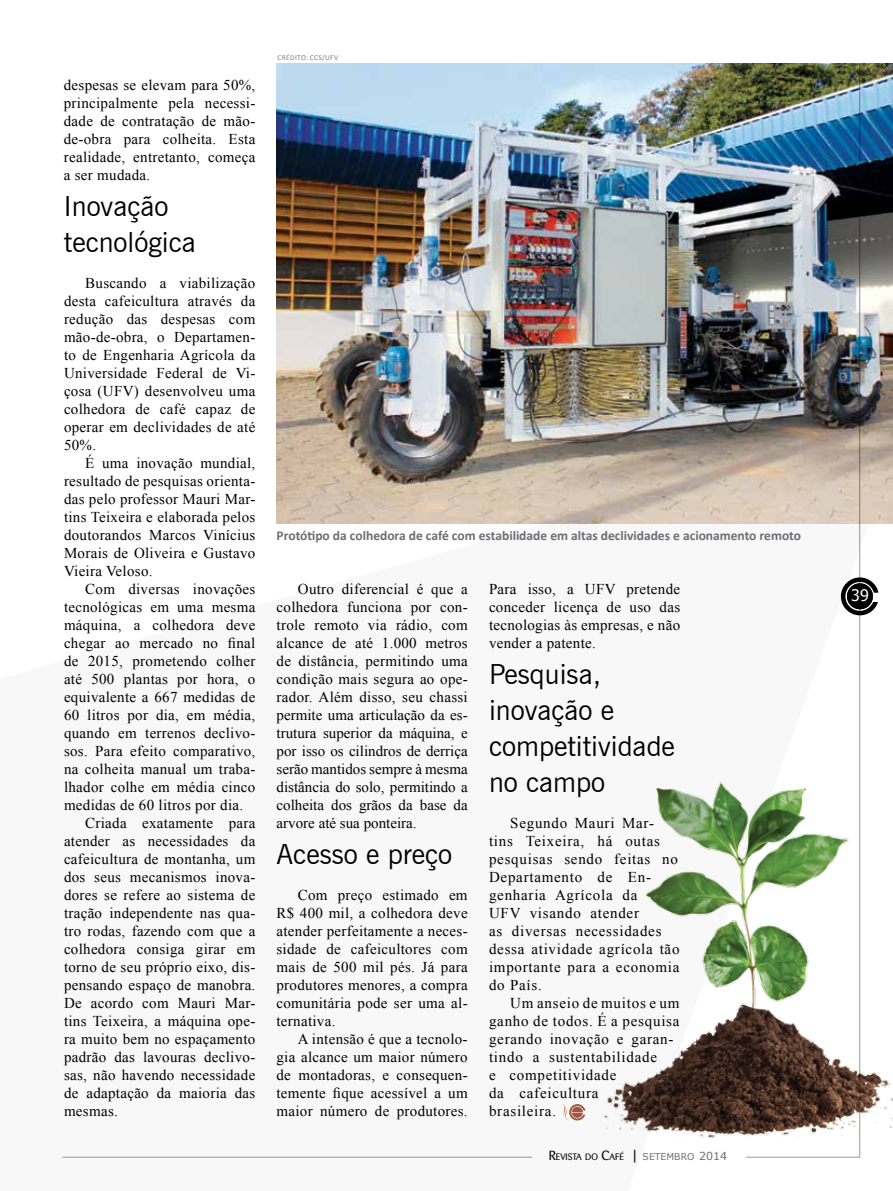
<style>
.page{position:relative;width:893px;height:1191px;background:#fff}
.page>*{position:absolute;margin:0;border:0;box-sizing:border-box;transform-origin:0 0}
.t1{font:27.75px/36px "News Gothic BT";color:#000}
.t2{font:15.9px "Tahoma";color:#fff}
.t3{font:15px/18px "Times New Roman";letter-spacing:.02em;color:#000;text-align:justify}
.t4{font:15px/18px "Times New Roman";letter-spacing:.05em;color:#000}
.t5{font:700 13.5px "Calibri";color:#6d6e71}
.t6{font:9.3px "Barmeno";color:#000}
.t7{font:7.5px "Calibri";letter-spacing:.04em;color:#808285}
.s1{font-size:13.2px}
.s2{font-family:"MS Reference Sans Serif";font-size:13.2px}
.s3{font-family:"MS Reference Sans Serif";color:#6d6e71}
.s4{font-family:"MS Reference Sans Serif";font-size:11.1px;color:#6d6e71}
</style>
<div class="page">
<img style="left:277px;top:63px;width:616px;height:461px">
<img style="left:604px;top:774px;width:289px;height:370px">
<svg style="left:841px;top:577px;width:37px;height:38px"></svg>
<hr style="left:859px;top:64px;width:1px;height:1093px;background:#000">
<hr style="left:746px;top:1157px;width:114px;height:1px;background:#000">
<hr style="left:62px;top:1157px;width:470px;height:1px;background:#000">
<svg style="left:562px;top:1103px;width:23px;height:17px"></svg>
<p class="t3" style="left:64px;top:76px;width:193px">despesas se elevam para 50%, principalmente pela necessi&shy;dade de contratação de mão&shy;de-obra para colheita. Esta realidade, entretanto, começa a ser mudada.</p>
<h1 class="t1" style="left:64px;top:188px;width:133px">Inovação tecnológica</h1>
<p class="t3" style="left:64px;top:274px;width:193px;text-indent:21px">Buscando a viabilização desta cafeicultura através da redução das despesas com mão-de-obra, o Departamen&shy;to de Engenharia Agrícola da Universidade Federal de Vi&shy;çosa (UFV) desenvolveu uma colhedora de café capaz de operar em declividades de até 50%.</p>
<p class="t3" style="left:64px;top:454px;width:193px;text-indent:21px">É uma inovação mundial, resultado de pesquisas orienta&shy;das pelo professor Mauri Mar&shy;tins Teixeira e elaborada pelos doutorandos Marcos Vinícius Morais de Oliveira e Gustavo Vieira Veloso.</p>
<p class="t3" style="left:85px;top:580px;width:172px">Com diversas inovações</p>
<p class="t3" style="left:64px;top:598px;width:193px">tecnológicas em uma mesma</p>
<p class="t3" style="left:64px;top:616px;width:193px">máquina, a colhedora deve</p>
<p class="t3" style="left:64px;top:634px;width:193px">chegar ao mercado no final</p>
<p class="t3" style="left:64px;top:652px;width:193px">de 2015, prometendo colher</p>
<p class="t3" style="left:64px;top:670px;width:193px">até 500 plantas por hora, o</p>
<p class="t3" style="left:64px;top:688px;width:193px">equivalente a 667 medidas de</p>
<p class="t3" style="left:64px;top:706px;width:193px">60 litros por dia, em média,</p>
<p class="t3" style="left:64px;top:724px;width:193px">quando em terrenos declivo-</p>
<p class="t3" style="left:64px;top:742px;width:193px">sos. Para efeito comparativo,</p>
<p class="t3" style="left:64px;top:760px;width:193px">na colheita manual um traba-</p>
<p class="t3" style="left:64px;top:778px;width:193px">lhador colhe em média cinco</p>
<p class="t3" style="left:64px;top:796px;width:181px">medidas de 60 litros por dia.</p>
<p class="t3" style="left:85px;top:814px;width:172px">Criada exatamente para</p>
<p class="t3" style="left:64px;top:832px;width:193px">atender as necessidades da</p>
<p class="t3" style="left:64px;top:850px;width:193px">cafeicultura de montanha, um</p>
<p class="t3" style="left:64px;top:868px;width:193px">dos seus mecanismos inova-</p>
<p class="t3" style="left:64px;top:886px;width:193px">dores se refere ao sistema de</p>
<p class="t3" style="left:64px;top:904px;width:193px">tração independente nas qua-</p>
<p class="t3" style="left:64px;top:922px;width:193px">tro rodas, fazendo com que a</p>
<p class="t3" style="left:64px;top:940px;width:193px">colhedora consiga girar em</p>
<p class="t3" style="left:64px;top:958px;width:193px">torno de seu próprio eixo, dis-</p>
<p class="t3" style="left:64px;top:976px;width:193px">pensando espaço de manobra.</p>
<p class="t3" style="left:64px;top:994px;width:193px">De acordo com Mauri Mar-</p>
<p class="t3" style="left:64px;top:1012px;width:193px">tins Teixeira, a máquina ope-</p>
<p class="t3" style="left:64px;top:1030px;width:193px">ra muito bem no espaçamento</p>
<p class="t3" style="left:64px;top:1048px;width:193px">padrão das lavouras declivo-</p>
<p class="t3" style="left:64px;top:1066px;width:193px">sas, não havendo necessidade</p>
<p class="t3" style="left:64px;top:1084px;width:193px">de adaptação da maioria das</p>
<p class="t3" style="left:64px;top:1102px;width:55px">mesmas.</p>
<p class="t7" style="left:278px;top:52px;width:53px">Crédito: CCS/UFV</p>
<p class="t5" style="left:277px;top:527px;width:526px">Protótipo da colhedora de café com estabilidade em altas declividades e acionamento remoto</p>
<p class="t3" style="left:277px;top:580px;width:193px;text-indent:21px">Outro diferencial é que a colhedora funciona por con&shy;trole remoto via rádio, com alcance de até 1.000 metros de distância, permitindo uma condição mais segura ao ope&shy;rador. Além disso, seu chassi permite uma articulação da es&shy;trutura superior da máquina, e por isso os cilindros de derriça serão mantidos sempre à mesma distância do solo, permitindo a colheita dos grãos da base da arvore até sua ponteira.</p>
<h1 class="t1" style="left:277px;top:836px;width:177px">Acesso e preço</h1>
<p class="t3" style="left:276px;top:886px;width:193px;text-indent:21px">Com preço estimado em R$ 400 mil, a colhedora deve atender perfeitamente a neces&shy;sidade de cafeicultores com mais de 500 mil pés. Já para produtores menores, a compra comunitária pode ser uma al&shy;ternativa.</p>
<p class="t3" style="left:276px;top:1030px;width:193px;text-indent:21px">A intensão é que a tecnolo&shy;gia alcance um maior número de montadoras, e consequen&shy;temente fique acessível a um maior número de produtores.</p>
<p class="t3" style="left:489px;top:580px;width:193px">Para isso, a UFV pretende conceder licença de uso das tecnologias às empresas, e não vender a patente.</p>
<h1 class="t1" style="left:489px;top:656px;width:187px">Pesquisa, inovação e competitividade no campo</h1>
<p class="t4" style="left:489px;top:814px;width:192px;text-indent:21px">Segundo Mauri Mar&shy;tins Teixeira, há outas pesquisas sendo feitas no<br>Departamento de En&shy;genharia Agrícola da<br>UFV visando atender<br>as diversas necessidades dessa atividade agrícola tão importante para a economia do País.</p>
<p class="t4" style="left:489px;top:994px;width:192px;text-indent:21px">Um anseio de muitos e um ganho de todos. É a pesquisa gerando inovação e garan&shy;tindo a sustentabilidade<br>e competitividade<br>da cafeicultura<br>brasileira.</p>
<p class="t6" style="left:549px;top:1151px;width:180px"><span class="s1">R</span>EVISTA DO <span class="s1">C</span>AFÉ <span class="s2">|</span> <span class="s3">SETEMBRO</span> <span class="s4">2014</span></p>
<p class="t2" style="left:851px;top:585px;width:19px">39</p>
</div>
